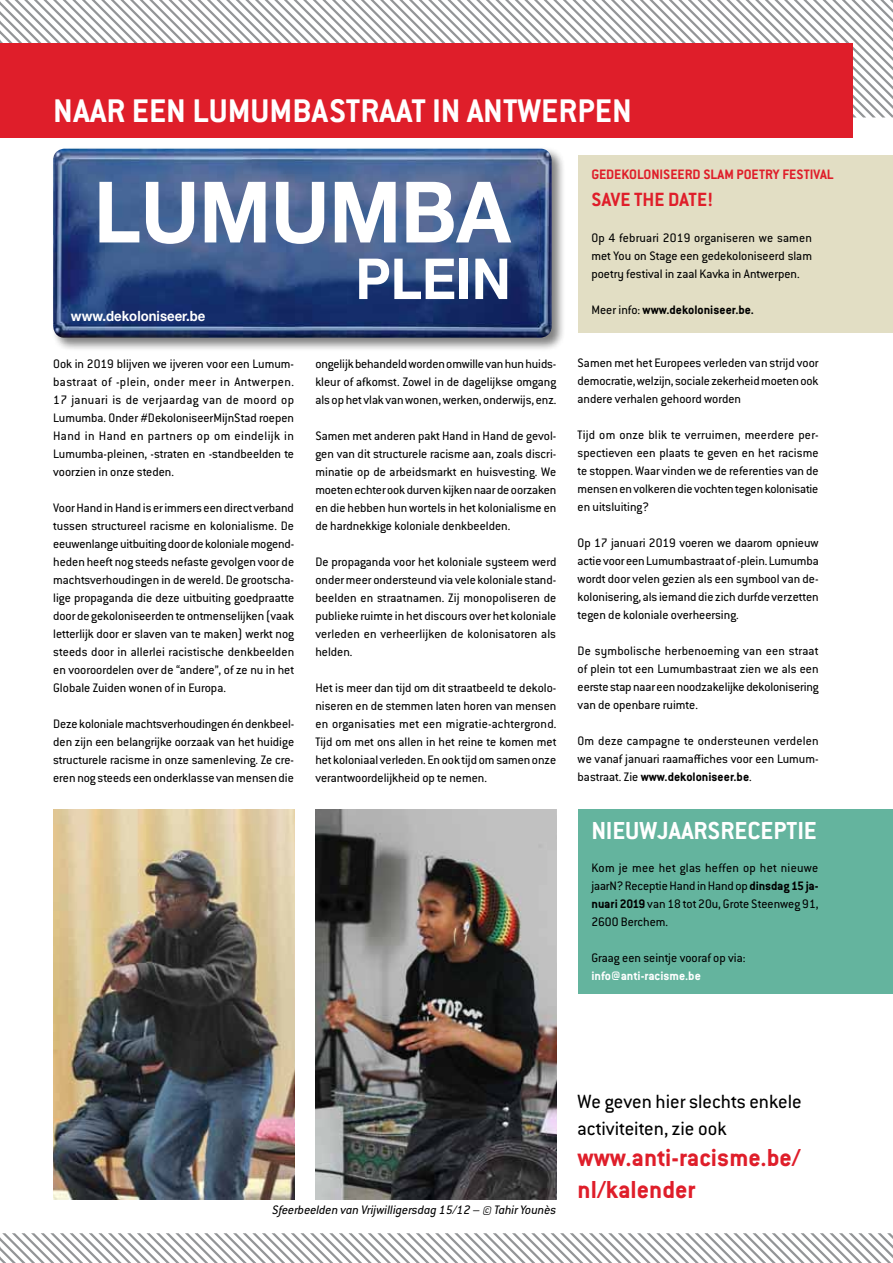
<style>
.page{position:relative;width:893px;height:1263px;background:#fff}
.page>*{position:absolute;margin:0;border:0;box-sizing:border-box;transform-origin:0 0}
.t1{font:700 84.9px "Helvetica Neue LT";color:#fff;scale:.93 1}
.t2{font:700 56.55px "Helvetica Neue LT";color:#fff;scale:.93 1}
.t3{font:700 36px "Conduit ITC Std";color:#fff}
.t4{font:700 27px/31.5px "Conduit ITC Std";color:#df1e2a}
.t5{font:700 27px "Conduit ITC Std";color:#fff}
.t6{font:21px/27px "Conduit ITC Std";color:#000}
.t7{font:700 21px "Conduit ITC Std";color:#df1e2a}
.t8{font:700 15px "Conduit ITC Std";color:#df1e2a}
.t9{font:700 14.1px "Helvetica Neue LT";color:#fff;scale:.93 1}
.t10{font:13.5px/18px "Conduit ITC Std";color:#000;text-align:justify}
.t11{font:italic 13.5px "Conduit ITC Std";color:#000}
.t12{font:700 13.5px "Conduit ITC Std";color:#000}
.t13{font:700 13.5px "Conduit ITC Std";color:#fff}
.s1{font-weight:400}
.s2{font-weight:700}
</style>
<div class="page">
<div style="left:578px;top:155px;width:315px;height:177px;background:#e2dec4"></div>
<svg style="left:0;top:0;width:893px;height:118px"></svg>
<svg style="left:0;top:1233px;width:893px;height:30px"></svg>
<div style="left:51px;top:146px;width:515px;height:206px;background:#000;opacity:.5"></div>
<img style="left:53px;top:149px;width:499px;height:189px">
<img style="left:315px;top:809px;width:241px;height:390px">
<div style="left:0;top:43px;width:853px;height:94px;background:#df1e2a"></div>
<img style="left:53px;top:809px;width:241px;height:390px">
<div style="left:578px;top:809px;width:315px;height:185px;background:#64b49e"></div>
<h3 class="t3" style="left:53px;top:89px;width:19px">NAAR</h3>
<h3 class="t3" style="left:132px;top:89px;width:198px">EEN LUMUMBASTRAAT</h3>
<h3 class="t3" style="left:432px;top:89px;width:180px">INANTWERPEN</h3>
<h1 class="t1" style="left:94px;top:160px;width:450px">LUMUMBA</h1>
<h2 class="t2" style="left:355px;top:244px;width:168px">PLEIN</h2>
<p class="t9" style="left:71px;top:308px;width:146px">www.dekoloniseer.be</p>
<p class="t10" style="left:53px;top:354px;width:242px">Ook in 2019 blijven we ijveren voor een Lumum&shy;bastraat of -plein, onder meer in Antwerpen.<br>17 januari is de verjaardag van de moord op Lumumba. Onder #DekoloniseerMijnStad roepen Hand in Hand en partners op om eindelijk in Lumumba-pleinen, -straten en -standbeelden te voorzien in onze steden.</p>
<p class="t10" style="left:53px;top:498px;width:243px">Voor Hand in Hand is er immers een direct verband tussen structureel racisme en kolonialisme. De eeuwenlange uitbuiting door de koloniale mogend&shy;heden heeft nog steeds nefaste gevolgen voor de machtsverhoudingen in de wereld. De grootscha&shy;lige propaganda die deze uitbuiting goedpraatte door de gekoloniseerden te ontmenselijken (vaak letterlijk door er slaven van te maken) werkt nog steeds door in allerlei racistische denkbeelden en vooroordelen over de “andere”, of ze nu in het Globale Zuiden wonen of in Europa.</p>
<p class="t10" style="left:53px;top:714px;width:243px">Deze koloniale machtsverhoudingen én denkbeel&shy;den zijn een belangrijke oorzaak van het huidige structurele racisme in onze samenleving. Ze cre&shy;ëren nog steeds een onderklasse van mensen die</p>
<p class="t10" style="left:315px;top:354px;width:243px">ongelijk behandeld worden omwille van hun huids&shy;kleur of afkomst. Zowel in de dagelijkse omgang als op het vlak van wonen, werken, onderwijs, enz.</p>
<p class="t10" style="left:315px;top:426px;width:242px">Samen met anderen pakt Hand in Hand de gevol&shy;gen van dit structurele racisme aan, zoals discri&shy;minatie op de arbeidsmarkt en huisvesting. We moeten echter ook durven kijken naar de oorzaken en die hebben hun wortels in het kolonialisme en de hardnekkige koloniale denkbeelden.</p>
<p class="t10" style="left:315px;top:552px;width:243px">De propaganda voor het koloniale systeem werd onder meer ondersteund via vele koloniale stand&shy;beelden en straatnamen. Zij monopoliseren de publieke ruimte in het discours over het koloniale verleden en verheerlijken de kolonisatoren als helden.</p>
<p class="t10" style="left:315px;top:678px;width:243px">Het is meer dan tijd om dit straatbeeld te dekolo&shy;niseren en de stemmen laten horen van mensen en organisaties met een migratie-achtergrond.<br>Tijd om met ons allen in het reine te komen met het koloniaal verleden. En ook tijd om samen onze verantwoordelijkheid op te nemen.</p>
<p class="t8" style="left:591px;top:165px;width:240px">gedekoloniseerd slam poetry festival</p>
<h3 class="t7" style="left:591px;top:186px;width:124px">Save the date!</h3>
<p class="t10" style="left:591px;top:228px;width:222px">Op 4 februari 2019 organiseren we samen met You on Stage een gedekoloniseerd slam poetry festival in zaal Kavka in Antwerpen.</p>
<p class="t12" style="left:591px;top:301px;width:164px"><span class="s1">Meer info:</span> www.dekoloniseer.be.</p>
<p class="t10" style="left:578px;top:354px;width:242px">Samen met het Europees verleden van strijd voor democratie, welzijn, sociale zekerheid moeten ook andere verhalen gehoord worden</p>
<p class="t10" style="left:578px;top:426px;width:242px">Tijd om onze blik te verruimen, meerdere per&shy;spectieven een plaats te geven en het racisme te stoppen. Waar vinden we de referenties van de mensen en volkeren die vochten tegen kolonisatie en uitsluiting?</p>
<p class="t10" style="left:578px;top:534px;width:243px">Op 17 januari 2019 voeren we daarom opnieuw actie voor een Lumumbastraat of -plein. Lumumba wordt door velen gezien als een symbool van de&shy;kolonisering, als iemand die zich durfde verzetten tegen de koloniale overheersing.</p>
<p class="t10" style="left:578px;top:642px;width:243px">De symbolische herbenoeming van een straat of plein tot een Lumumbastraat zien we als een eerste stap naar een noodzakelijke dekolonisering van de openbare ruimte.</p>
<p class="t10" style="left:578px;top:732px;width:243px">Om deze campagne te ondersteunen verdelen we vanaf januari raamaffiches voor een Lumum&shy;bastraat. Zie <span class="s2">www.dekoloniseer.be</span>.</p>
<h3 class="t5" style="left:591px;top:814px;width:92px">NIE UWJAARSRE</h3>
<h3 class="t5" style="left:747px;top:814px;width:50px">CEPTIE</h3>
<p class="t10" style="left:591px;top:858px;width:229px">Kom je mee het glas heffen op het nieuwe jaarN? Receptie Hand in Hand op <span class="s2">dinsdag 15 ja&shy;nuari 2019</span> van 18 tot 20u, Grote Steenweg 91, 2600 Berchem.</p>
<p class="t10" style="left:591px;top:948px;width:156px">Graag een seintje vooraf op via:</p>
<p class="t13" style="left:591px;top:967px;width:111px">info@anti-racisme.be</p>
<p class="t11" style="left:273px;top:1201px;width:285px">Sfeerbeelden van Vrijwilligersdag 15/12 – © Tahir Younès</p>
<h3 class="t6" style="left:578px;top:1087px;width:226px">We geven hier slechts enkele activiteiten, zie ook</h3>
<h3 class="t4" style="left:578px;top:1141px;width:225px">www.anti-racisme.be/ nl/kalender</h3>
</div>
